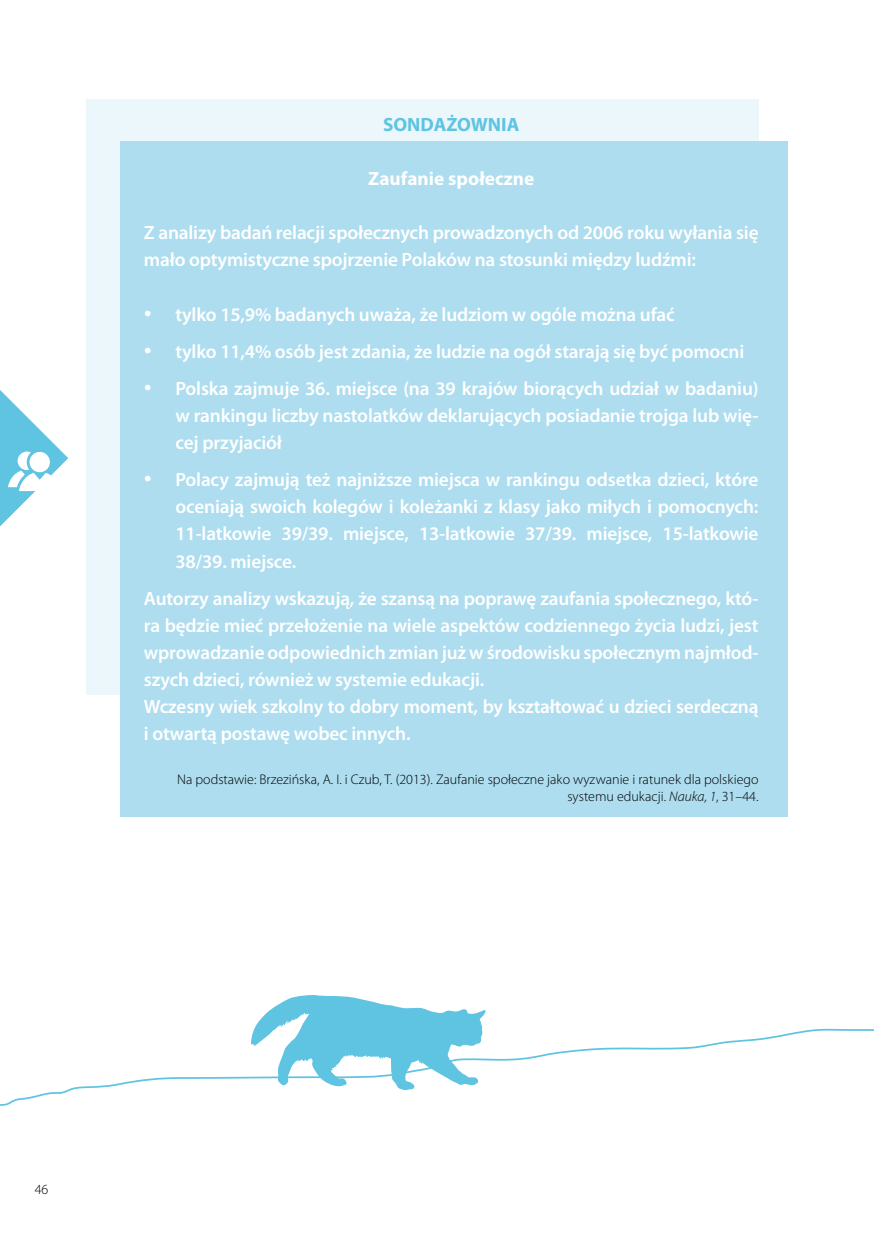
<style>
.page{position:relative;width:874px;height:1241px;background:#fff}
.page>*{position:absolute;margin:0;border:0;box-sizing:border-box;transform-origin:0 0}
.t1{font:600 19.25px/27.1px "Myriad Pro";letter-spacing:-.01em;color:#fff}
.t2{font:700 19.25px "Myriad Pro";color:#fff}
.t3{font:700 19.25px "Myriad Pro";color:#5fc4e1}
.t4{font:300 14px/16.8px "Myriad Pro";color:#000;text-align:right}
.s1{font-family:"Times New Roman";font-weight:400;font-size:22.75px}
.s2{font-style:italic}
</style>
<div class="page">
<div style="left:86px;top:99px;width:672px;height:595px;background:#ecf7fc"></div>
<div style="left:120px;top:141px;width:668px;height:675px;background:#adddef"></div>
<svg style="left:0;top:390px;width:68px;height:136px"></svg>
<svg style="left:0;top:1028px;width:873px;height:77px"></svg>
<svg style="left:251px;top:995px;width:234px;height:95px"></svg>
<p class="t3" style="left:383px;top:111px;width:138px">SONDAŻOWNIA</p>
<p class="t2" style="left:368px;top:166px;width:167px">Zaufanie społeczne</p>
<p class="t1" style="left:144px;top:218px;width:615px">Z analizy badań relacji społecznych prowadzonych od 2006 roku wyłania się mało optymistyczne spojrzenie Polaków na stosunki między ludźmi:</p>
<p class="t1" style="left:144px;top:300px;width:532px"><span class="s1">•</span> tylko 15,9% badanych uważa, że ludziom w ogóle można ufać</p>
<p class="t1" style="left:144px;top:337px;width:601px"><span class="s1">•</span> tylko 11,4% osób jest zdania, że ludzie na ogół starają się być pomocni</p>
<p class="t1" style="left:175px;top:374px;width:584px;text-align:justify;text-indent:-32px"><span class="s1">•</span> Polska zajmuje 36. miejsce (na 39 krajów biorących udział w badaniu) w rankingu liczby nastolatków deklarujących posiadanie trojga lub wię&shy;cej przyjaciół</p>
<p class="t1" style="left:175px;top:465px;width:584px;text-align:justify;text-indent:-32px"><span class="s1">•</span> Polacy zajmują też najniższe miejsca w rankingu odsetka dzieci, które oceniają swoich kolegów i koleżanki z klasy jako miłych i pomocnych:<br>11-latkowie 39/39. miejsce, 13-latkowie 37/39. miejsce, 15-latkowie 38/39. miejsce.</p>
<p class="t1" style="left:144px;top:584px;width:615px">Autorzy analizy wskazują, że szansą na poprawę zaufania społecznego, któ&shy;ra będzie mieć przełożenie na wiele aspektów codziennego życia ludzi, jest wprowadzanie odpowiednich zmian już w środowisku społecznym najmłod&shy;szych dzieci, również w systemie edukacji.<br>Wczesny wiek szkolny to dobry moment, by kształtować u dzieci serdeczną i otwartą postawę wobec innych.</p>
<p class="t4" style="left:177px;top:771px;width:582px">Na podstawie: Brzezińska, A. I. i Czub, T. (2013). Zaufanie społeczne jako wyzwanie i ratunek dla polskiego systemu edukacji. <span class="s2">Nauka, 1</span>, 31–44.</p>
<p class="t4" style="left:35px;top:1180px;width:15px">46</p>
</div>
